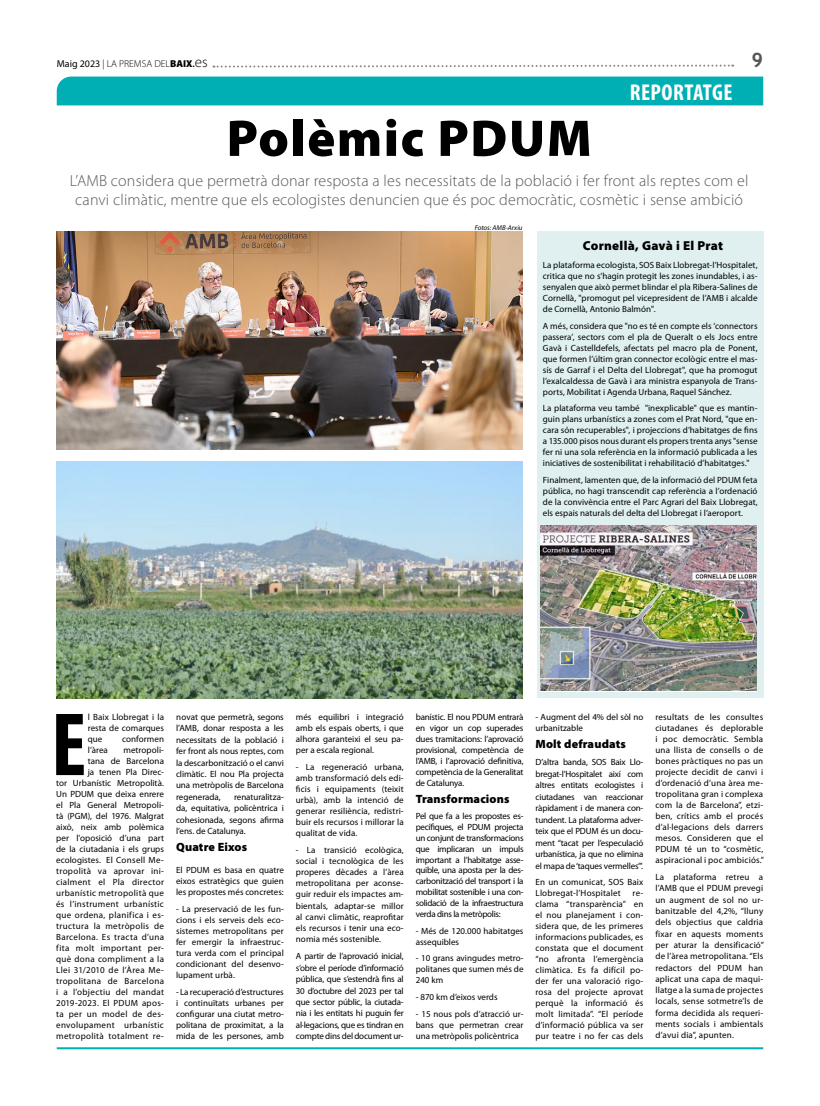
<style>
.page{position:relative;width:820px;height:1106px;background:#fff}
.page>*{position:absolute;margin:0;border:0;box-sizing:border-box;transform-origin:0 0}
.t1{font:700 condensed 90.6px "Myriad Pro";color:#000}
.t2{font:900 52px "Myriad Pro";letter-spacing:.03em;color:#000}
.t3{font:700 condensed 23px "Myriad Pro";letter-spacing:.02em;color:#fff}
.t4{font:700 20px "Trebuchet MS";color:#575756}
.t5{font:300 16px/19px "Myriad Pro";letter-spacing:.01em;color:#575756;text-align:center}
.t6{font:900 13px "Myriad Pro";letter-spacing:.015em;color:#000}
.t7{font:900 12px "Myriad Pro";letter-spacing:.01em;color:#000}
.t8{font:300 10px "Myriad Pro";color:#000}
.t9{font:9px/11px "Myriad Pro";letter-spacing:.005em;color:#000;text-align:justify}
.t10{font:9px/11px "Myriad Pro";letter-spacing:.03em;color:#000;text-align:right}
.t11{font:italic 7px "Myriad Pro";color:#000}
.s1{font-weight:400}
.s2{font-weight:900}
.s3{font-weight:600}
.s4{font-size:15px}
</style>
<div class="page">
<svg style="left:213px;top:64px;width:520px;height:4px"></svg>
<div style="left:57px;top:77px;width:706px;height:28px;background:#00afb4"></div>
<hr style="left:57px;top:1047px;width:706px;height:2px;background:#00afb4">
<img style="left:57px;top:232px;width:465px;height:217px">
<div style="left:537px;top:231px;width:226px;height:467px;background:#e0f0f1"></div>
<img style="left:540px;top:526px;width:216px;height:164px">
<img style="left:57px;top:462px;width:465px;height:236px">
<p class="t8" style="left:57px;top:58px;width:152px"><span class="s1">Maig 2023</span> | LA PREMSA DEL<span class="s2">BAIX</span><span class="s3">.</span><span class="s4">es</span></p>
<h3 class="t4" style="left:751px;top:47px;width:13px">9</h3>
<h3 class="t3" style="left:629px;top:79px;width:104px">REPORTATGE</h3>
<h2 class="t2" style="left:226px;top:104px;width:366px">Polèmic PDUM</h2>
<h3 class="t5" style="left:70px;top:171px;width:679px">L’AMB considera que permetrà donar resposta a les necessitats de la població i fer front als reptes com el canvi climàtic, mentre que els ecologistes denuncien que és poc democràtic, cosmètic i sense ambició</h3>
<h3 class="t6" style="left:582px;top:237px;width:142px">Cornellà, Gavà i El Prat</h3>
<p class="t9" style="left:542px;top:259px;width:216px">La plataforma ecologista, SOS Baix Llobregat-l’Hospitalet, critica que no s’hagin protegit les zones inundables, i as&shy;senyalen que això permet blindar el pla Ribera-Salines de Cornellà, "promogut pel vicepresident de l’AMB i alcalde de Cornellà, Antonio Balmón".</p>
<p class="t9" style="left:542px;top:320px;width:216px">A més, considera que "no es té en compte els ‘connectors passera’, sectors com el pla de Queralt o els Jocs entre Gavà i Castelldefels, afectats pel macro pla de Ponent, que formen l’últim gran connector ecològic entre el mas&shy;sís de Garraf i el Delta del Llobregat", que ha promogut l’exalcaldessa de Gavà i ara ministra espanyola de Trans&shy;ports, Mobilitat i Agenda Urbana, Raquel Sánchez.</p>
<p class="t9" style="left:542px;top:403px;width:216px">La plataforma veu també "inexplicable" que es mantin&shy;guin plans urbanístics a zones com el Prat Nord, "que en&shy;cara són recuperables", i projeccions d’habitatges de fins a 135.000 pisos nous durant els propers trenta anys "sense fer ni una sola referència en la informació publicada a les iniciatives de sostenibilitat i rehabilitació d’habitatges."</p>
<p class="t9" style="left:542px;top:474px;width:216px">Finalment, lamenten que, de la informació del PDUM feta pública, no hagi transcendit cap referència a l’ordenació de la convivència entre el Parc Agrari del Baix Llobregat, els espais naturals del delta del Llobregat i l’aeroport.</p>
<p class="t11" style="left:474px;top:223px;width:49px">Fotos: AMB-Arxiu</p>
<h1 class="t1" style="left:51px;top:695px;width:37px">E</h1>
<p class="t9" style="left:88px;top:711px;width:78px">l Baix Llobregat i la resta de comarques que</p>
<p class="t9" style="left:122px;top:733px;width:43px">conformen</p>
<p class="t10" style="left:56px;top:744px;width:109px">metropoli-<br>tana de Barcelona<br>ja tenen Pla Direc-<br>tor Urbanístic Metropolità.<br>Un PDUM que deixa enrere el Pla General Metropoli&shy;tà (PGM), del 1976. Malgrat això, neix amb polèmica per l’oposició d’una part de la ciutadania i els grups ecologistes. El Consell Me&shy;tropolità va aprovar ini&shy;cialment el Pla director urbanístic metropolità que és l’instrument urbanístic que ordena, planifica i es&shy;tructura la metròpolis de<br>Barcelona. Es tracta d’una fita molt important per&shy;què dona compliment a la<br>Llei 31/2010 de l’Àrea Me&shy;tropolitana de Barcelona i a l’objectiu del mandat<br>2019-2023. El PDUM apos&shy;ta per un model de des&shy;envolupament urbanístic metropolità totalment re-</p>
<p class="t9" style="left:88px;top:744px;width:22px">l’àrea</p>
<p class="t9" style="left:176px;top:711px;width:109px;line-height:11.4px">novat que permetrà, segons l’AMB, donar resposta a les necessitats de la població i fer front als nous reptes, com la descarbonització o el canvi climàtic. El nou Pla projecta una metròpolis de Barcelona regenerada,</p>
<p class="t9" style="left:176px;top:791px;width:109px;line-height:11.4px;text-indent:58px">renaturalitza&shy;da, equitativa, policèntrica i cohesionada, segons afirma l’ens. de Catalunya.</p>
<h3 class="t7" style="left:176px;top:839px;width:73px">Quatre Eixos</h3>
<p class="t9" style="left:176px;top:864px;width:109px">El PDUM es basa en quatre eixos estratègics que guien les propostes més concretes:</p>
<p class="t9" style="left:176px;top:903px;width:109px">- La preservació de les fun&shy;cions i els serveis dels eco&shy;sistemes metropolitans per fer emergir la infraestruc&shy;tura verda com el principal condicionant del desenvo&shy;lupament urbà.</p>
<p class="t9" style="left:176px;top:986px;width:109px">- La recuperació d’estructures i continuïtats urbanes per configurar una ciutat metro&shy;politana de proximitat, a la mida de les persones, amb</p>
<p class="t9" style="left:296px;top:711px;width:109px">més equilibri i integració amb els espais oberts, i que alhora garanteixi el seu pa&shy;per a escala regional.</p>
<p class="t9" style="left:296px;top:761px;width:109px">- La regeneració urbana, amb transformació dels edi&shy;ficis i equipaments (teixit urbà), amb la intenció de generar resiliència, redistri&shy;buir els recursos i millorar la qualitat de vida.</p>
<p class="t9" style="left:296px;top:843px;width:109px">- La transició ecològica, social i tecnològica de les properes dècades a l’àrea metropolitana per aconse&shy;guir reduir els impactes am&shy;bientals, adaptar-se millor al canvi climàtic, reaprofitar els recursos i tenir una eco&shy;nomia més sostenible.</p>
<p class="t9" style="left:296px;top:950px;width:109px;line-height:11.4px">A partir de l’aprovació inicial, s’obre el període d’informació pública, que s’estendrà fins al 30 d’octubre del 2023 per tal que sector públic, la ciutada&shy;nia i les entitats hi puguin fer al·legacions, que es tindran en compte dins del document ur-</p>
<p class="t9" style="left:415px;top:711px;width:109px">banístic. El nou PDUM entrarà en vigor un cop superades dues tramitacions: l’aprovació provisional, competència de l’AMB, i l’aprovació definitiva, competència de la Generalitat de Catalunya.</p>
<h3 class="t7" style="left:415px;top:791px;width:95px">Transformacions</h3>
<p class="t9" style="left:415px;top:811px;width:109px">Pel que fa a les propostes es&shy;pecífiques, el PDUM projecta un conjunt de transformacions que implicaran un impuls important a l’habitatge asse&shy;quible, una aposta per la des&shy;carbonització del transport i la mobilitat sostenible i una con&shy;solidació de la infraestructura verda dins la metròpolis:</p>
<p class="t9" style="left:415px;top:924px;width:109px">- Més de 120.000 habitatges assequibles</p>
<p class="t9" style="left:415px;top:952px;width:109px">- 10 grans avingudes metro&shy;politanes que sumen més de 240 km</p>
<p class="t9" style="left:415px;top:991px;width:83px">- 870 km d’eixos verds</p>
<p class="t9" style="left:415px;top:1007px;width:109px">- 15 nous pols d’atracció ur&shy;bans que permetran crear una metròpolis policèntrica</p>
<p class="t9" style="left:535px;top:711px;width:109px">- Augment del 4% del sòl no urbanitzable</p>
<h3 class="t7" style="left:535px;top:736px;width:92px">Molt defraudats</h3>
<p class="t9" style="left:535px;top:756px;width:109px;line-height:11.5px">D’altra banda, SOS Baix Llo&shy;bregat-l’Hospitalet així com altres entitats ecologistes i ciutadanes van reaccionar ràpidament i de manera con&shy;tundent. La plataforma adver&shy;teix que el PDUM és un docu&shy;ment “tacat per l’especulació urbanística, ja que no elimina el mapa de ‘taques vermelles’”.</p>
<p class="t9" style="left:535px;top:876px;width:109px">En un comunicat, SOS Baix<br>Llobregat-l’Hospitalet</p>
<p class="t9" style="left:535px;top:887px;width:109px;text-indent:97px">re&shy;clama “transparència” en el nou planejament i con&shy;sidera que, de les primeres informacions publicades, es constata que el document “no afronta l’emergència climàtica. Es fa difícil po&shy;der fer una valoració rigo&shy;rosa del projecte aprovat perquè la informació és molt limitada”. “El període d’informació pública va ser pur teatre i no fer cas dels</p>
<p class="t9" style="left:655px;top:711px;width:110px">resultats de les consultes ciutadanes és deplorable i poc democràtic. Sembla una llista de consells o de bones pràctiques no pas un projecte decidit de canvi i d’ordenació d’una àrea me&shy;tropolitana gran i complexa com la de Barcelona”, etzi&shy;ben, crítics amb el procés d’al·legacions dels darrers mesos. Consideren que el PDUM té un to “cosmètic, aspiracional i poc ambiciós.”</p>
<p class="t9" style="left:655px;top:871px;width:110px;line-height:11.3px">La plataforma retreu a l’AMB que el PDUM prevegi un augment de sol no ur&shy;banitzable del 4,2%, “lluny dels objectius que caldria fixar en aquests moments per aturar la densificació” de l’àrea metropolitana. “Els redactors del PDUM han aplicat una capa de maqui&shy;llatge a la suma de projectes locals, sense sotmetre’ls de forma decidida als requeri&shy;ments socials i ambientals d’avui dia”, apunten.</p>
</div>
